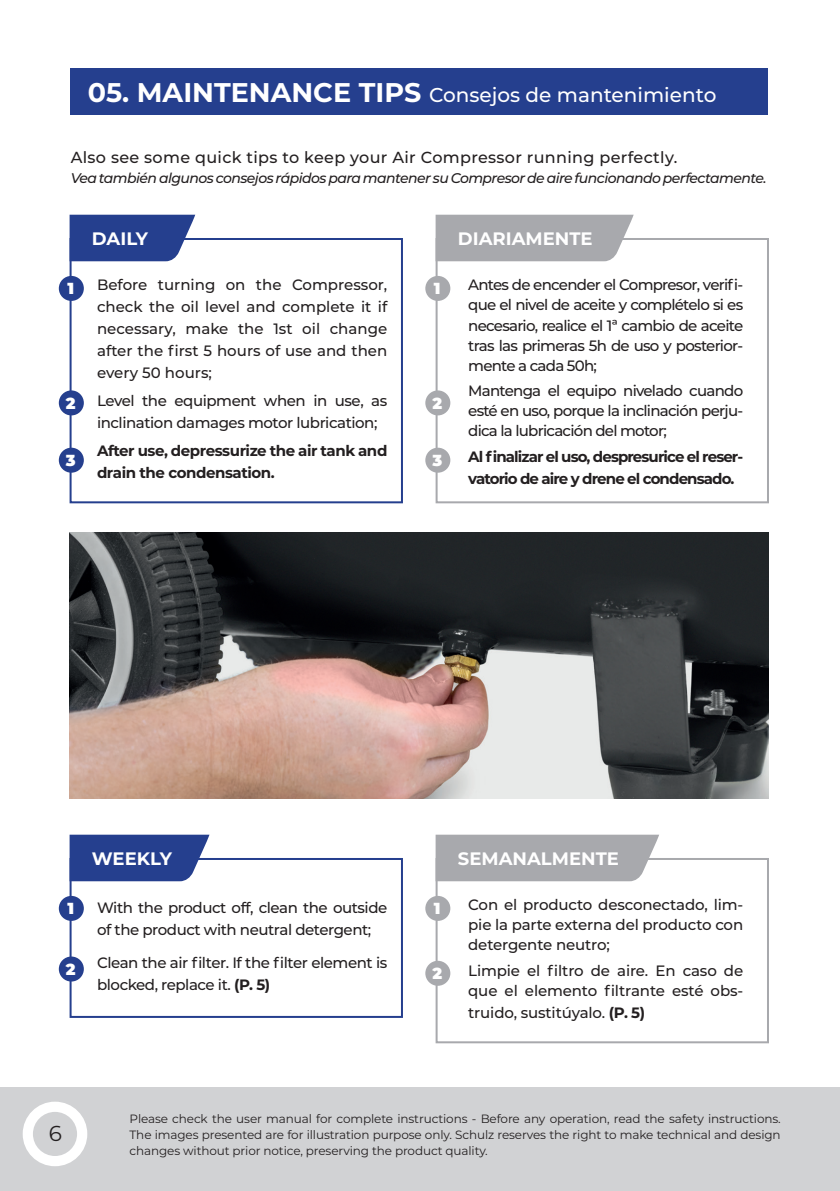
<style>
.page{position:relative;width:840px;height:1191px;background:#fff}
.page>*{position:absolute;margin:0;border:0;box-sizing:border-box;transform-origin:0 0}
.t1{font:21.6px "Montserrat";color:#231f20}
.t2{font:500 20px "Montserrat";color:#fff}
.t3{font:700 18px "Montserrat";color:#fff}
.t4{font:500 16px "Montserrat";letter-spacing:.02em;color:#231f20}
.t5{font:900 16px "Montserrat";color:#fff}
.t6{font:500 15px/20px "Montserrat";letter-spacing:-.03em;color:#231f20;text-align:justify}
.t7{font:500 15px/20px "Montserrat";letter-spacing:-.01em;color:#231f20}
.t8{font:700 15px/22px "Montserrat";letter-spacing:-.06em;color:#231f20}
.t9{font:700 15px/22px "Montserrat";letter-spacing:-.03em;color:#231f20}
.t10{font:italic 500 14px "Montserrat";letter-spacing:-.04em;color:#231f20}
.t11{font:12px/16px "Montserrat";letter-spacing:-.01em;color:#231f20;text-align:justify}
.s1{font-weight:700;font-size:27px}
.s2{font-weight:700}
</style>
<div class="page">
<div style="left:0;top:1087px;width:839px;height:104px;background:#d1d2d4"></div>
<hr style="left:839px;top:1087px;width:1px;height:104px;background:#d1d2d4">
<div style="left:23px;top:1101px;width:64px;height:65px;border:10px solid #fff;border-radius:50%"></div>
<div style="left:59px;top:390px;width:25px;height:25px;background:#253f8e;border-radius:50%"></div>
<div style="left:59px;top:956px;width:25px;height:25px;background:#253f8e;border-radius:50%"></div>
<div style="left:425px;top:390px;width:25px;height:25px;background:#a8a9ad;border-radius:50%"></div>
<div style="left:425px;top:960px;width:25px;height:25px;background:#a8a9ad;border-radius:50%"></div>
<div style="left:59px;top:276px;width:25px;height:25px;background:#253f8e;border-radius:50%"></div>
<div style="left:59px;top:896px;width:25px;height:25px;background:#253f8e;border-radius:50%"></div>
<div style="left:425px;top:276px;width:25px;height:25px;background:#a8a9ad;border-radius:50%"></div>
<div style="left:425px;top:896px;width:25px;height:25px;background:#a8a9ad;border-radius:50%"></div>
<div style="left:59px;top:448px;width:25px;height:25px;background:#253f8e;border-radius:50%"></div>
<div style="left:425px;top:448px;width:25px;height:25px;background:#a8a9ad;border-radius:50%"></div>
<div style="left:70px;top:238px;width:333px;height:265px;border:2px solid #253f8e"></div>
<div style="left:70px;top:858px;width:333px;height:160px;border:2px solid #253f8e"></div>
<div style="left:435px;top:238px;width:333px;height:265px;border:2px solid #a8a9ad"></div>
<div style="left:435px;top:858px;width:333px;height:185px;border:2px solid #a8a9ad"></div>
<svg style="left:70px;top:215px;width:125px;height:46px"></svg>
<div style="left:435px;top:215px;width:198px;height:46px;background:#a8a9ad"></div>
<div style="left:435px;top:834px;width:223px;height:47px;background:#a8a9ad"></div>
<svg style="left:70px;top:834px;width:139px;height:47px"></svg>
<div style="left:71px;top:68px;width:696px;height:47px;background:#253f8e"></div>
<img style="left:70px;top:533px;width:698px;height:265px">
<h2 class="t2" style="left:88px;top:81px;width:630px"><span class="s1">05. MAINTENANCE TIPS</span> Consejos de mantenimiento</h2>
<p class="t4" style="left:71px;top:146px;width:607px">Also see some quick tips to keep your Air Compressor running perfectly.</p>
<p class="t10" style="left:71px;top:168px;width:697px">Vea también algunos consejos rápidos para mantener su Compresor de aire funcionando perfectamente.</p>
<p class="t3" style="left:92px;top:225px;width:58px">DAILY</p>
<p class="t6" style="left:97px;top:273px;width:292px;line-height:22px">Before turning on the Compressor, check the oil level and complete it if necessary, make the 1st oil change after the first 5 hours of use and then every 50 hours;</p>
<p class="t6" style="left:97px;top:389px;width:291px;line-height:22px">Level the equipment when in use, as inclination damages motor lubrication;</p>
<p class="t9" style="left:97px;top:439px;width:292px">After use, depressurize the air tank and drain the condensation.</p>
<p class="t5" style="left:67px;top:276px;width:8px">1</p>
<p class="t5" style="left:433px;top:276px;width:8px">1</p>
<p class="t5" style="left:66px;top:391px;width:11px">2</p>
<p class="t5" style="left:432px;top:391px;width:11px">2</p>
<p class="t5" style="left:66px;top:448px;width:11px">3</p>
<p class="t5" style="left:432px;top:448px;width:11px">3</p>
<p class="t3" style="left:457px;top:225px;width:136px">DIARIAMENTE</p>
<p class="t6" style="left:468px;top:274px;width:276px">Antes de encender el Compresor, verifi&shy;que el nivel de aceite y complételo si es necesario, realice el 1ª cambio de aceite tras las primeras 5h de uso y posterior&shy;mente a cada 50h;</p>
<p class="t6" style="left:468px;top:380px;width:276px">Mantenga el equipo nivelado cuando esté en uso, porque la inclinación perju&shy;dica la lubricación del motor;</p>
<p class="t8" style="left:468px;top:445px;width:276px">Al finalizar el uso, despresurice el reser&shy;vatorio de aire y drene el condensado.</p>
<p class="t5" style="left:67px;top:896px;width:8px">1</p>
<p class="t5" style="left:66px;top:957px;width:11px">2</p>
<p class="t3" style="left:92px;top:845px;width:81px">WEEKLY</p>
<p class="t6" style="left:97px;top:895px;width:291px;line-height:22px">With the product off, clean the outside of the product with neutral detergent;</p>
<p class="t6" style="left:97px;top:951px;width:291px;line-height:22px">Clean the air filter. If the filter element is blocked, replace it. <span class="s2">(P. 5)</span></p>
<p class="t5" style="left:433px;top:896px;width:8px">1</p>
<p class="t5" style="left:432px;top:961px;width:11px">2</p>
<p class="t3" style="left:457px;top:845px;width:162px">SEMANALMENTE</p>
<p class="t6" style="left:468px;top:894px;width:276px">Con el producto desconectado, lim&shy;pie la parte externa del producto con detergente neutro;</p>
<p class="t7" style="left:468px;top:960px;width:276px">Limpie el filtro de aire. En caso de que el elemento filtrante esté obs-</p>
<p class="t7" style="left:468px;top:1002px;width:178px">truido, sustitúyalo. <span class="s2">(P. 5)</span></p>
<h1 class="t1" style="left:49px;top:1118px;width:15px">6</h1>
<p class="t11" style="left:129px;top:1110px;width:652px">Please check the user manual for complete instructions - Before any operation, read the safety instructions.<br>The images presented are for illustration purpose only. Schulz reserves the right to make technical and design changes without prior notice, preserving the product quality.</p>
</div>
